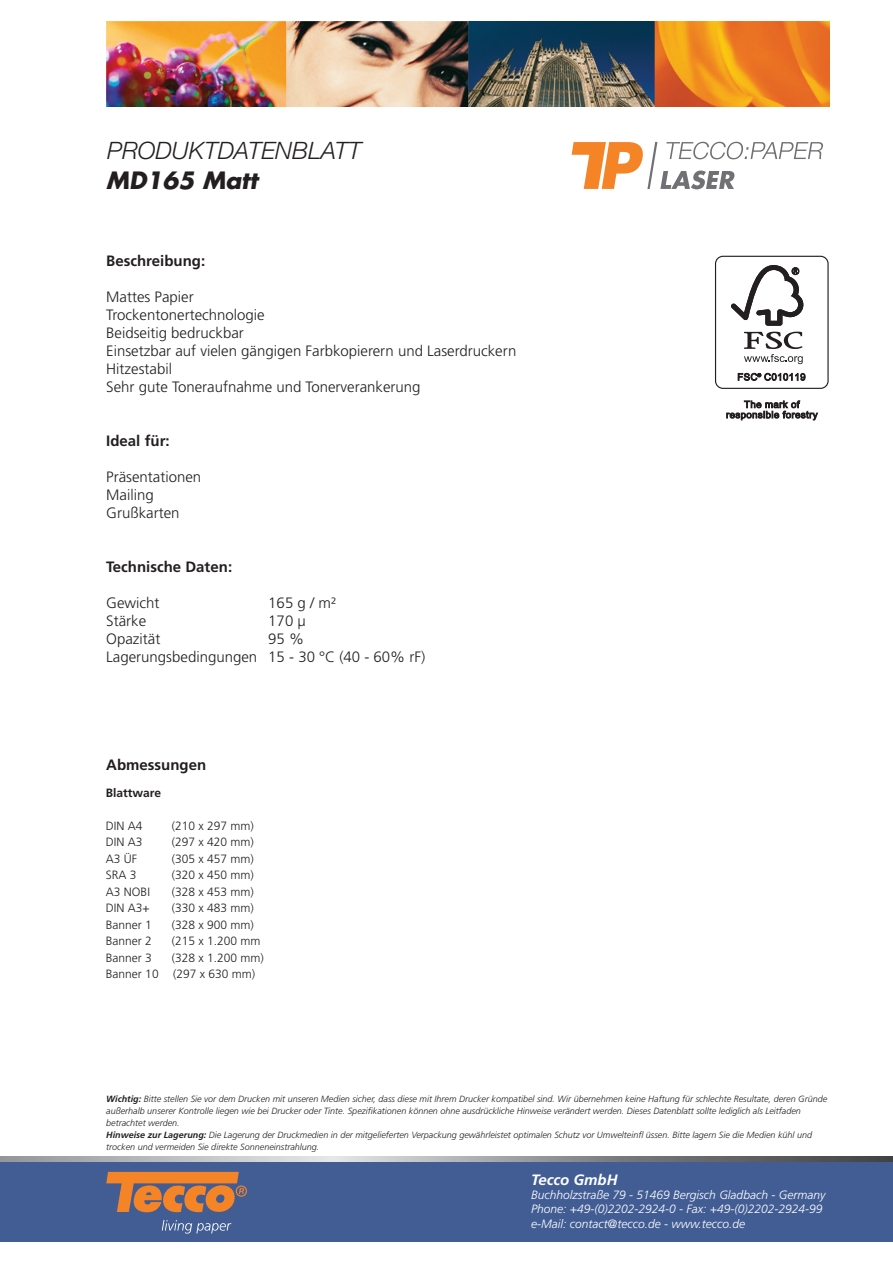
<style>
.page{position:relative;width:893px;height:1263px;background:#fff}
.page>*{position:absolute;margin:0;border:0;box-sizing:border-box;transform-origin:0 0}
.t1{font:italic 300 24px "Helvetica Neue LT Std";color:#231f20}
.t2{font:italic 700 23.25px "Futura Std";color:#231f20}
.t3{font:300 15px/18px "Frutiger LT Std";color:#231f20}
.t4{font:700 15px "Frutiger LT Std";color:#231f20}
.t5{font:italic 700 15px "Frutiger LT Std";color:#fff}
.t6{font:300 12px/16.5px "Frutiger LT Std";color:#231f20}
.t7{font:italic 300 12px/14.4px "Frutiger LT Std";color:#fff}
.t8{font:700 12px "Frutiger LT Std";color:#231f20}
.t9{font:italic 300 9px/12px "Frutiger LT Std";color:#231f20}
.s1{font-weight:700}
</style>
<div class="page">
<img style="left:106px;top:21px;width:723px;height:85px">
<div style="left:715px;top:256px;width:114px;height:133px;border:1px solid #231f20;border-radius:7px"></div>
<svg style="left:744px;top:332px;width:59px;height:32px"></svg>
<svg style="left:731px;top:265px;width:72px;height:61px"></svg>
<svg style="left:738px;top:373px;width:67px;height:8px"></svg>
<svg style="left:726px;top:400px;width:92px;height:21px"></svg>
<svg style="left:572px;top:142px;width:251px;height:47px"></svg>
<div style="left:0;top:1161px;width:893px;height:81px;background:#425d94"></div>
<svg style="left:106px;top:1172px;width:141px;height:40px"></svg>
<svg style="left:162px;top:1220px;width:69px;height:13px"></svg>
<svg style="left:0;top:1157px;width:893px;height:4px;background:#9a9b9e"></svg>
<h1 class="t1" style="left:107px;top:136px;width:256px">PRODUKTDATENBLATT</h1>
<h2 class="t2" style="left:106px;top:165px;width:153px">MD165 Matt</h2>
<h3 class="t4" style="left:106px;top:252px;width:100px">Beschreibung:</h3>
<h3 class="t3" style="left:106px;top:288px;width:412px">Mattes Papier<br>Trockentonertechnologie<br>Beidseitig bedruckbar<br>Einsetzbar auf vielen gängigen Farbkopierern und Laserdruckern<br>Hitzestabil<br>Sehr gute Toneraufnahme und Tonerverankerung</h3>
<h3 class="t4" style="left:106px;top:432px;width:65px">Ideal für:</h3>
<h3 class="t3" style="left:106px;top:468px;width:97px">Präsentationen<br>Mailing<br>Grußkarten</h3>
<h3 class="t4" style="left:106px;top:558px;width:127px">Technische Daten:</h3>
<h3 class="t3" style="left:106px;top:594px;width:55px">Gewicht</h3>
<h3 class="t3" style="left:268px;top:594px;width:69px">165 g / m²</h3>
<h3 class="t3" style="left:106px;top:612px;width:41px">Stärke</h3>
<h3 class="t3" style="left:268px;top:612px;width:39px">170 μ</h3>
<h3 class="t3" style="left:106px;top:630px;width:56px">Opazität</h3>
<h3 class="t3" style="left:106px;top:630px;width:320px;text-indent:162px">95 %<br>Lagerungsbedingungen 15 - 30 °C (40 - 60% rF)</h3>
<h3 class="t4" style="left:106px;top:756px;width:101px">Abmessungen</h3>
<h3 class="t8" style="left:106px;top:786px;width:57px">Blattware</h3>
<h3 class="t6" style="left:106px;top:818px;width:38px">DIN A4</h3>
<h3 class="t6" style="left:172px;top:818px;width:84px">(210 x 297 mm)</h3>
<h3 class="t6" style="left:106px;top:834px;width:38px">DIN A3</h3>
<h3 class="t6" style="left:172px;top:834px;width:84px">(297 x 420 mm)</h3>
<h3 class="t6" style="left:106px;top:851px;width:33px">A3 ÜF</h3>
<h3 class="t6" style="left:172px;top:851px;width:84px">(305 x 457 mm)</h3>
<h3 class="t6" style="left:106px;top:867px;width:32px">SRA 3</h3>
<h3 class="t6" style="left:172px;top:867px;width:84px">(320 x 450 mm)</h3>
<h3 class="t6" style="left:106px;top:884px;width:46px">A3 NOBI</h3>
<h3 class="t6" style="left:172px;top:884px;width:84px">(328 x 453 mm)</h3>
<h3 class="t6" style="left:106px;top:900px;width:45px">DIN A3+</h3>
<h3 class="t6" style="left:172px;top:900px;width:84px">(330 x 483 mm)</h3>
<h3 class="t6" style="left:106px;top:917px;width:48px">Banner 1</h3>
<h3 class="t6" style="left:172px;top:917px;width:84px">(328 x 900 mm)</h3>
<h3 class="t6" style="left:106px;top:933px;width:48px">Banner 2</h3>
<h3 class="t6" style="left:172px;top:933px;width:90px">(215 x 1.200 mm</h3>
<h3 class="t6" style="left:106px;top:950px;width:48px">Banner 3</h3>
<h3 class="t6" style="left:106px;top:950px;width:159px;text-indent:66px">(328 x 1.200 mm)<br>Banner 10 (297 x 630 mm)</h3>
<p class="t9" style="left:106px;top:1093px;width:722px"><span class="s1">Wichtig:</span> Bitte stellen Sie vor dem Drucken mit unseren Medien sicher, dass diese mit Ihrem Drucker kompatibel sind. Wir übernehmen keine Haftung für schlechte Resultate, deren Gründe außerhalb unserer Kontrolle liegen wie bei Drucker oder Tinte. Spezifikationen können ohne ausdrückliche Hinweise verändert werden. Dieses Datenblatt sollte lediglich als Leitfaden betrachtet werden.<br><span class="s1">Hinweise zur Lagerung:</span> Die Lagerung der Druckmedien in der mitgelieferten Verpackung gewährleistet optimalen Schutz vor Umwelteinfl üssen. Bitte lagern Sie die Medien kühl und trocken und vermeiden Sie direkte Sonneneinstrahlung.</p>
<h3 class="t5" style="left:531px;top:1170px;width:88px">Tecco GmbH</h3>
<h3 class="t7" style="left:531px;top:1188px;width:296px">Buchholzstraße 79 - 51469 Bergisch Gladbach - Germany<br>Phone: +49-(0)2202-2924-0 - Fax: +49-(0)2202-2924-99 e-Mail: contact@tecco.de - www.tecco.de</h3>
</div>
